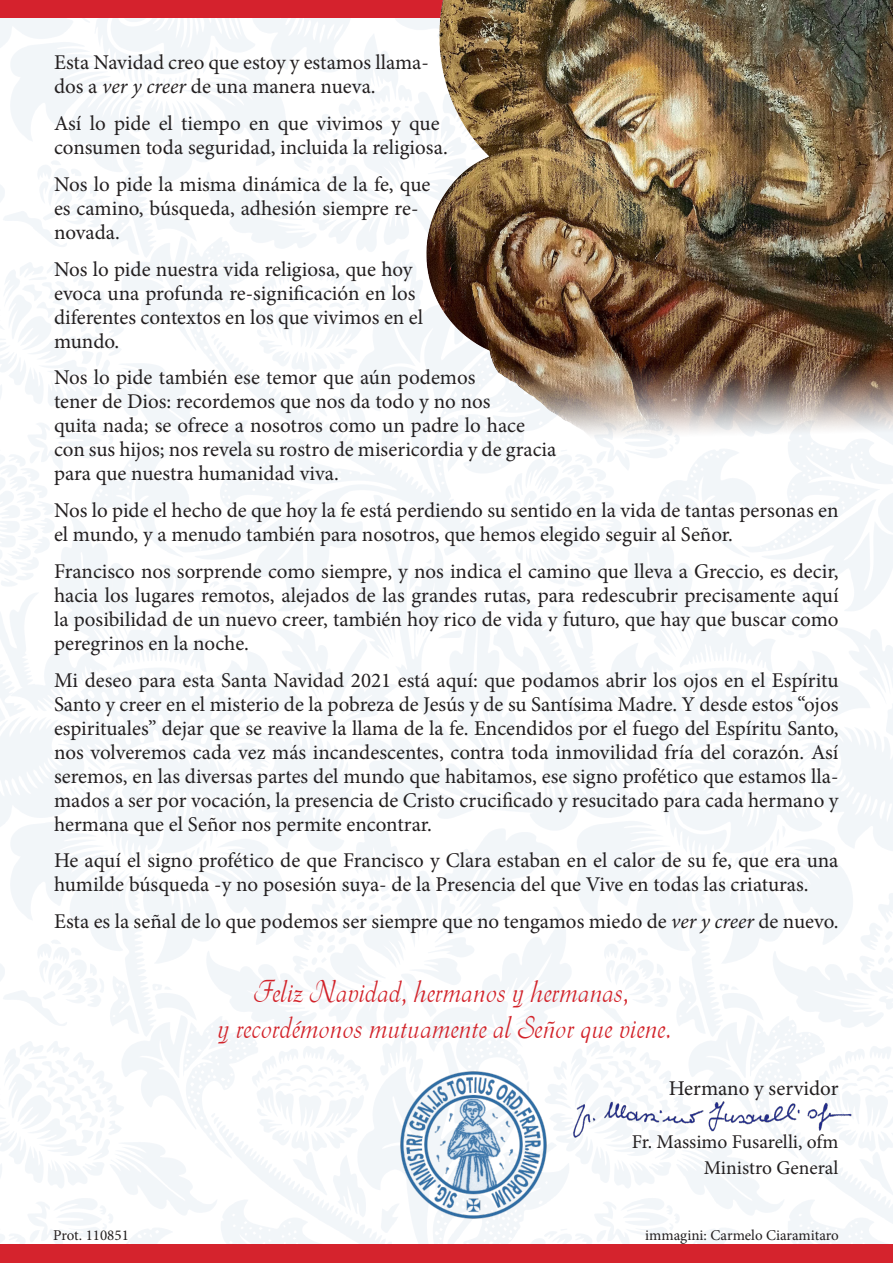
<style>
.page{position:relative;width:893px;height:1263px;background:#fff}
.page>*{position:absolute;margin:0;border:0;box-sizing:border-box;transform-origin:0 0}
.t1{font:31.5px/36.8px "Menuetscript";color:#d2232a;text-align:center}
.t2{font:21px/24px "Minion Pro";color:#231f20}
.t3{font:19.5px/25.2px "Minion Pro";letter-spacing:-.005em;color:#231f20;text-align:right}
.t4{font:15px "Minion Pro";color:#231f20}
.s1{font-style:italic}
</style>
<div class="page">
<img style="left:0;top:18px;width:893px;height:1227px">
<div style="left:0;top:0;width:893px;height:18px;background:#d5222d"></div>
<div style="left:0;top:1245px;width:893px;height:18px;background:#d5232d"></div>
<img style="left:425px;top:0;width:468px;height:439px">
<img style="left:561px;top:1080px;width:326px;height:76px">
<img style="left:400px;top:1072px;width:147px;height:146px">
<p class="t2" style="left:54px;top:51px;width:376px">Esta Navidad creo que estoy y estamos llama&shy;dos a <span class="s1">ver y creer</span> de una manera nueva.</p>
<p class="t2" style="left:54px;top:111px;width:395px">Así lo pide el tiempo en que vivimos y que consumen toda seguridad, incluida la religiosa.</p>
<p class="t2" style="left:54px;top:172px;width:378px">Nos lo pide la misma dinámica de la fe, que es camino, búsqueda, adhesión siempre re&shy;novada.</p>
<p class="t2" style="left:54px;top:257px;width:371px">Nos lo pide nuestra vida religiosa, que hoy evoca una profunda re-significación en los diferentes contextos en los que vivimos en el mundo.</p>
<p class="t2" style="left:54px;top:366px;width:504px">Nos lo pide también ese temor que aún podemos<br>tener de Dios: recordemos que nos da todo y no nos<br>quita nada; se ofrece a nosotros como un padre lo hace con sus hijos; nos revela su rostro de misericordia y de gracia para que nuestra humanidad viva.</p>
<p class="t2" style="left:54px;top:498px;width:786px">Nos lo pide el hecho de que hoy la fe está perdiendo su sentido en la vida de tantas personas en el mundo, y a menudo también para nosotros, que hemos elegido seguir al Señor.</p>
<p class="t2" style="left:54px;top:559px;width:786px;text-align:justify">Francisco nos sorprende como siempre, y nos indica el camino que lleva a Greccio, es decir, hacia los lugares remotos, alejados de las grandes rutas, para redescubrir precisamente aquí la posibilidad de un nuevo creer, también hoy rico de vida y futuro, que hay que buscar como peregrinos en la noche.</p>
<p class="t2" style="left:54px;top:668px;width:786px;text-align:justify">Mi deseo para esta Santa Navidad 2021 está aquí: que podamos abrir los ojos en el Espíritu Santo y creer en el misterio de la pobreza de Jesús y de su Santísima Madre. Y desde estos “ojos espirituales” dejar que se reavive la llama de la fe. Encendidos por el fuego del Espíritu Santo, nos volveremos cada vez más incandescentes, contra toda inmovilidad fría del corazón. Así seremos, en las diversas partes del mundo que habitamos, ese signo profético que estamos lla&shy;mados a ser por vocación, la presencia de Cristo crucificado y resucitado para cada hermano y hermana que el Señor nos permite encontrar.</p>
<p class="t2" style="left:54px;top:849px;width:786px">He aquí el signo profético de que Francisco y Clara estaban en el calor de su fe, que era una humilde búsqueda -y no posesión suya- de la Presencia del que Vive en todas las criaturas.</p>
<p class="t2" style="left:54px;top:909px;width:786px">Esta es la señal de lo que podemos ser siempre que no tengamos miedo de <span class="s1">ver y creer</span> de nuevo.</p>
<h1 class="t1" style="left:222px;top:973px;width:456px">Feliz Navidad, hermanos y hermanas,<br>y recordémonos mutuamente al Señor que viene.</h1>
<p class="t2" style="left:669px;top:1076px;width:171px">Hermano y servidor</p>
<p class="t3" style="left:632px;top:1130px;width:208px">Fr. Massimo Fusarelli, ofm<br>Ministro General</p>
<p class="t4" style="left:53px;top:1225px;width:77px">Prot. 110851</p>
<p class="t4" style="left:645px;top:1225px;width:195px">immagini: Carmelo Ciaramitaro</p>
</div>
